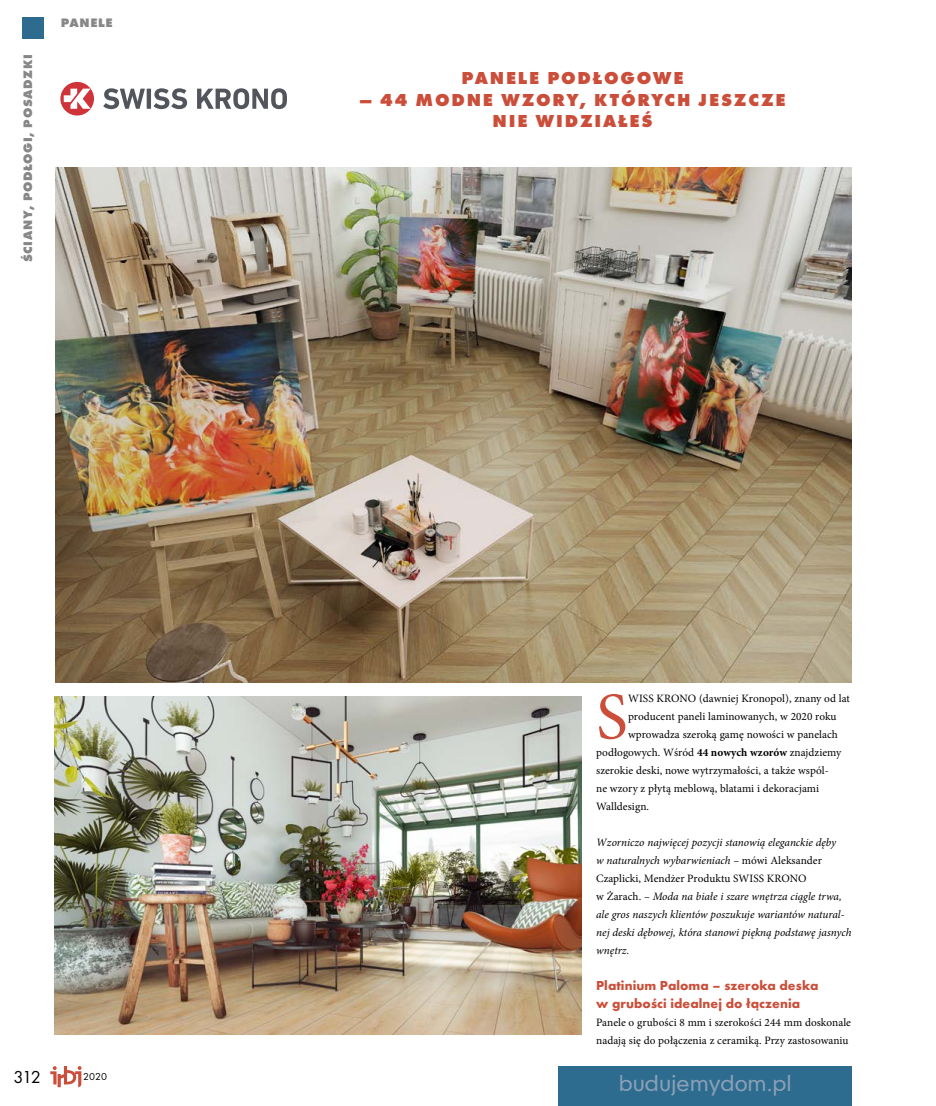
<style>
.page{position:relative;width:936px;height:1106px;background:#fff}
.page>*{position:absolute;margin:0;border:0;box-sizing:border-box;transform-origin:0 0}
.t1{font:66.6px "Minion Pro";color:#ca4e39}
.t2{font:21px "Geometric 706 Md EU";color:#8aa0b8}
.t3{font:700 18px/21.6px "Futura TEE Extr";letter-spacing:.1em;color:#ca4e39;text-align:center}
.t4{font:18px "Futura TEE";color:#000}
.t5{font:700 13.5px/18px "Futura TEE";letter-spacing:.005em;color:#ca4e39}
.t6{font:700 12.75px "Futura TEE Extr";letter-spacing:.05em;color:#878787}
.t7{font:11.25px/18px "Minion Pro";letter-spacing:.005em;color:#000}
.t8{font:italic 11.25px/18px "Minion Pro";color:#000}
.t9{font:10.5px "Futura TEE";color:#000}
.s1{font-weight:700}
.s2{font-style:normal}
</style>
<div class="page">
<svg style="left:50px;top:1066px;width:31px;height:21px"></svg>
<div style="left:558px;top:1066px;width:293px;height:40px;background:#2d6c8e"></div>
<div style="left:23px;top:17px;width:21px;height:21px;background:#2d6c8e"></div>
<svg style="left:60px;top:82px;width:34px;height:33px"></svg>
<svg style="left:64px;top:89px;width:27px;height:20px"></svg>
<svg style="left:103px;top:88px;width:42px;height:21px"></svg>
<hr style="left:147px;top:89px;width:4px;height:20px;background:#52555b">
<svg style="left:153px;top:88px;width:34px;height:21px"></svg>
<svg style="left:197px;top:88px;width:90px;height:21px"></svg>
<img style="left:56px;top:167px;width:795px;height:515px">
<img style="left:54px;top:696px;width:527px;height:338px">
<p class="t6" style="left:20px;top:262px;width:209px;rotate:-90deg">ŚCIANY, PODŁOGI, POSADZKI</p>
<p class="t6" style="left:61px;top:15px;width:53px">PANELE</p>
<h3 class="t3" style="left:461px;top:67px;width:224px">PANELE PODŁOGOWE</h3>
<h3 class="t3" style="left:359px;top:89px;width:428px">– 44 MODNE WZORY, KTÓRYCH JESZCZE<br>NIE WIDZIAŁEŚ</h3>
<h1 class="t1" style="left:596px;top:672px;width:33px">S</h1>
<p class="t7" style="left:628px;top:689px;width:223px">WISS KRONO (dawniej Kronopol), znany od lat</p>
<p class="t7" style="left:628px;top:707px;width:210px">producent paneli laminowanych, w 2020 roku</p>
<p class="t7" style="left:628px;top:725px;width:211px">wprowadza szeroką gamę nowości w panelach</p>
<p class="t7" style="left:596px;top:743px;width:247px">podłogowych. Wśród <span class="s1">44 nowych wzorów</span> znajdziemy</p>
<p class="t7" style="left:596px;top:761px;width:234px">szerokie deski, nowe wytrzymałości, a także wspól-</p>
<p class="t7" style="left:596px;top:779px;width:224px">ne wzory z płytą meblową, blatami i dekoracjami</p>
<p class="t7" style="left:596px;top:797px;width:55px">Walldesign.</p>
<p class="t8" style="left:596px;top:833px;width:257px">Wzorniczo najwięcej pozycji stanowią eleganckie dęby<br>w naturalnych wybarwieniach <span class="s2">– mówi Aleksander Czaplicki, Mendżer Produktu SWISS KRONO<br>w Żarach. –</span> Moda na białe i szare wnętrza ciągle trwa, ale gros naszych klientów poszukuje wariantów natural&shy;nej deski dębowej, która stanowi piękną podstawę jasnych wnętrz.</p>
<p class="t5" style="left:596px;top:976px;width:224px">Platinium Paloma – szeroka deska w grubości idealnej do łączenia</p>
<p class="t7" style="left:596px;top:1013px;width:256px">Panele o grubości 8 mm i szerokości 244 mm doskonale nadają się do połączenia z ceramiką. Przy zastosowaniu</p>
<h3 class="t4" style="left:14px;top:1065px;width:29px">312</h3>
<p class="t9" style="left:83px;top:1070px;width:25px">2020</p>
<h2 class="t2" style="left:618px;top:1069px;width:174px">budujemydom.pl</h2>
</div>
